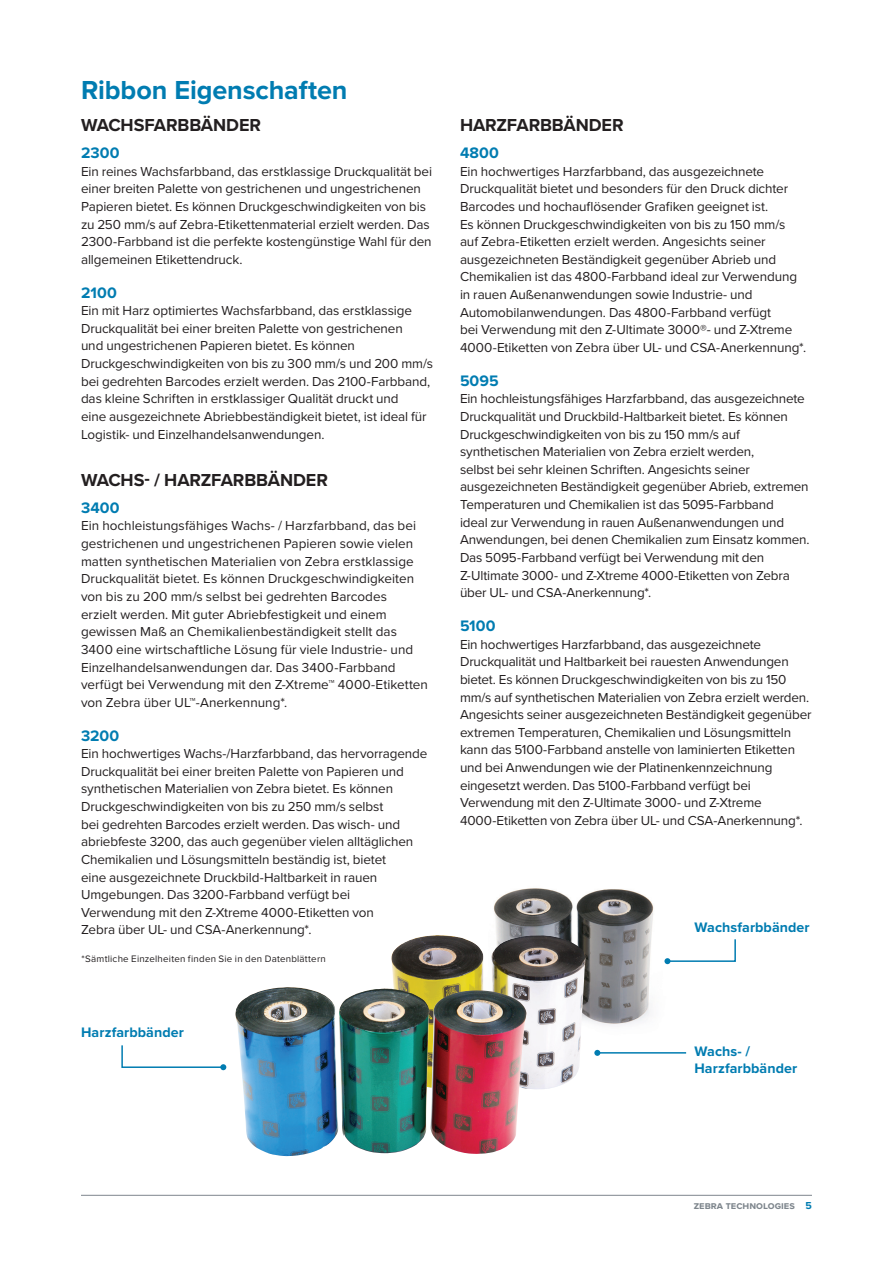
<style>
.page{position:relative;width:893px;height:1263px;background:#fff}
.page>*{position:absolute;margin:0;border:0;box-sizing:border-box;transform-origin:0 0}
.Heading-2{font:700 27px "Proxima Nova";letter-spacing:-.005em;color:#007cb1}
.Subhead-2_after_Body{font:700 18px "Proxima Nova";letter-spacing:-.01em;color:#231f20}
.Subhead-3{font:700 15.75px "Proxima Nova";letter-spacing:.01em;color:#007cb1}
.t1{font:700 14.25px/16.5px "Proxima Nova";letter-spacing:.005em;color:#007cb1}
.Body{font:13.5px/17.7px "Proxima Nova";letter-spacing:-.01em;color:#231f20}
.t2{font:700 10.5px "Proxima Nova";color:#7e868d}
.Footnote{font:9.75px "Proxima Nova";letter-spacing:.02em;color:#231f20}
.s1{color:#007cb1}
</style>
<div class="page">
<img style="left:493px;top:888px;width:175px;height:137px">
<img style="left:391px;top:935px;width:195px;height:154px">
<img style="left:235px;top:987px;width:148px;height:169px">
<hr style="left:597px;top:1052px;width:89px;height:1px;background:#007cb1">
<svg style="left:594px;top:1050px;width:6px;height:6px"></svg>
<svg style="left:121px;top:1045px;width:105px;height:25px"></svg>
<svg style="left:664px;top:938px;width:72px;height:26px"></svg>
<hr style="left:81px;top:1195px;width:731px;height:1px;background:#7e868d">
<p class="Heading-2" style="left:81px;top:74px;width:268px">Ribbon Eigenschaften</p>
<p class="Subhead-2_after_Body" style="left:81px;top:114px;width:182px">WACHSFARBBÄNDER</p>
<p class="Subhead-3" style="left:81px;top:143px;width:40px">2300</p>
<p class="Body" style="left:81px;top:163px;width:353px">Ein reines Wachsfarbband, das erstklassige Druckqualität bei einer breiten Palette von gestrichenen und ungestrichenen Papieren bietet. Es können Druckgeschwindigkeiten von bis zu 250 mm/s auf Zebra-Etikettenmaterial erzielt werden. Das 2300-Farbband ist die perfekte kostengünstige Wahl für den allgemeinen Etikettendruck.</p>
<p class="Subhead-3" style="left:81px;top:283px;width:37px">2100</p>
<p class="Body" style="left:81px;top:302px;width:353px">Ein mit Harz optimiertes Wachsfarbband, das erstklassige Druckqualität bei einer breiten Palette von gestrichenen<br>und ungestrichenen Papieren bietet. Es können Druckgeschwindigkeiten von bis zu 300 mm/s und 200 mm/s bei gedrehten Barcodes erzielt werden. Das 2100-Farbband, das kleine Schriften in erstklassiger Qualität druckt und<br>eine ausgezeichnete Abriebbeständigkeit bietet, ist ideal für Logistik- und Einzelhandelsanwendungen.</p>
<p class="Subhead-2_after_Body" style="left:81px;top:469px;width:249px">WACHS- / HARZFARBBÄNDER</p>
<p class="Subhead-3" style="left:81px;top:498px;width:40px">3400</p>
<p class="Body" style="left:81px;top:517px;width:349px">Ein hochleistungsfähiges Wachs- / Harzfarbband, das bei gestrichenen und ungestrichenen Papieren sowie vielen matten synthetischen Materialien von Zebra erstklassige Druckqualität bietet. Es können Druckgeschwindigkeiten von bis zu 200 mm/s selbst bei gedrehten Barcodes<br>erzielt werden. Mit guter Abriebfestigkeit und einem gewissen Maß an Chemikalienbeständigkeit stellt das 3400 eine wirtschaftliche Lösung für viele Industrie- und Einzelhandelsanwendungen dar. Das 3400-Farbband verfügt bei Verwendung mit den Z-Xtreme™ 4000-Etiketten von Zebra über UL™-Anerkennung*.</p>
<p class="Subhead-3" style="left:81px;top:726px;width:40px">3200</p>
<p class="Body" style="left:81px;top:745px;width:348px">Ein hochwertiges Wachs-/Harzfarbband, das hervorragende Druckqualität bei einer breiten Palette von Papieren und synthetischen Materialien von Zebra bietet. Es können Druckgeschwindigkeiten von bis zu 250 mm/s selbst<br>bei gedrehten Barcodes erzielt werden. Das wisch- und abriebfeste 3200, das auch gegenüber vielen alltäglichen Chemikalien und Lösungsmitteln beständig ist, bietet<br>eine ausgezeichnete Druckbild-Haltbarkeit in rauen Umgebungen. Das 3200-Farbband verfügt bei Verwendung mit den Z-Xtreme 4000-Etiketten von<br>Zebra über UL- und CSA-Anerkennung*.</p>
<p class="Footnote" style="left:82px;top:953px;width:246px">*Sämtliche Einzelheiten finden Sie in den Datenblättern</p>
<p class="t1" style="left:81px;top:1024px;width:104px">Harzfarbbänder</p>
<p class="Subhead-2_after_Body" style="left:460px;top:114px;width:165px">HARZFARBBÄNDER</p>
<p class="Subhead-3" style="left:460px;top:143px;width:41px">4800</p>
<p class="Body" style="left:460px;top:163px;width:348px">Ein hochwertiges Harzfarbband, das ausgezeichnete Druckqualität bietet und besonders für den Druck dichter Barcodes und hochauflösender Grafiken geeignet ist.<br>Es können Druckgeschwindigkeiten von bis zu 150 mm/s auf Zebra-Etiketten erzielt werden. Angesichts seiner ausgezeichneten Beständigkeit gegenüber Abrieb und Chemikalien ist das 4800-Farbband ideal zur Verwendung in rauen Außenanwendungen sowie Industrie- und Automobilanwendungen. Das 4800-Farbband verfügt<br>bei Verwendung mit den Z-Ultimate 3000®- und Z-Xtreme 4000-Etiketten von Zebra über UL- und CSA-Anerkennung*.</p>
<p class="Subhead-3" style="left:460px;top:371px;width:40px">5095</p>
<p class="Body" style="left:460px;top:390px;width:351px">Ein hochleistungsfähiges Harzfarbband, das ausgezeichnete Druckqualität und Druckbild-Haltbarkeit bietet. Es können Druckgeschwindigkeiten von bis zu 150 mm/s auf synthetischen Materialien von Zebra erzielt werden,<br>selbst bei sehr kleinen Schriften. Angesichts seiner ausgezeichneten Beständigkeit gegenüber Abrieb, extremen Temperaturen und Chemikalien ist das 5095-Farbband<br>ideal zur Verwendung in rauen Außenanwendungen und Anwendungen, bei denen Chemikalien zum Einsatz kommen.<br>Das 5095-Farbband verfügt bei Verwendung mit den Z-Ultimate 3000- und Z-Xtreme 4000-Etiketten von Zebra über UL- und CSA-Anerkennung*.</p>
<p class="Subhead-3" style="left:460px;top:616px;width:37px">5100</p>
<p class="Body" style="left:460px;top:635px;width:353px">Ein hochwertiges Harzfarbband, das ausgezeichnete Druckqualität und Haltbarkeit bei rauesten Anwendungen bietet. Es können Druckgeschwindigkeiten von bis zu 150 mm/s auf synthetischen Materialien von Zebra erzielt werden.<br>Angesichts seiner ausgezeichneten Beständigkeit gegenüber extremen Temperaturen, Chemikalien und Lösungsmitteln kann das 5100-Farbband anstelle von laminierten Etiketten und bei Anwendungen wie der Platinenkennzeichnung eingesetzt werden. Das 5100-Farbband verfügt bei Verwendung mit den Z-Ultimate 3000- und Z-Xtreme 4000-Etiketten von Zebra über UL- und CSA-Anerkennung*.</p>
<p class="t1" style="left:694px;top:920px;width:117px">Wachsfarbbänder</p>
<p class="t1" style="left:694px;top:1044px;width:104px">Wachs- /<br>Harzfarbbänder</p>
<p class="t2" style="left:694px;top:1199px;width:120px">zebra technologies <span class="s1">5</span></p>
</div>
